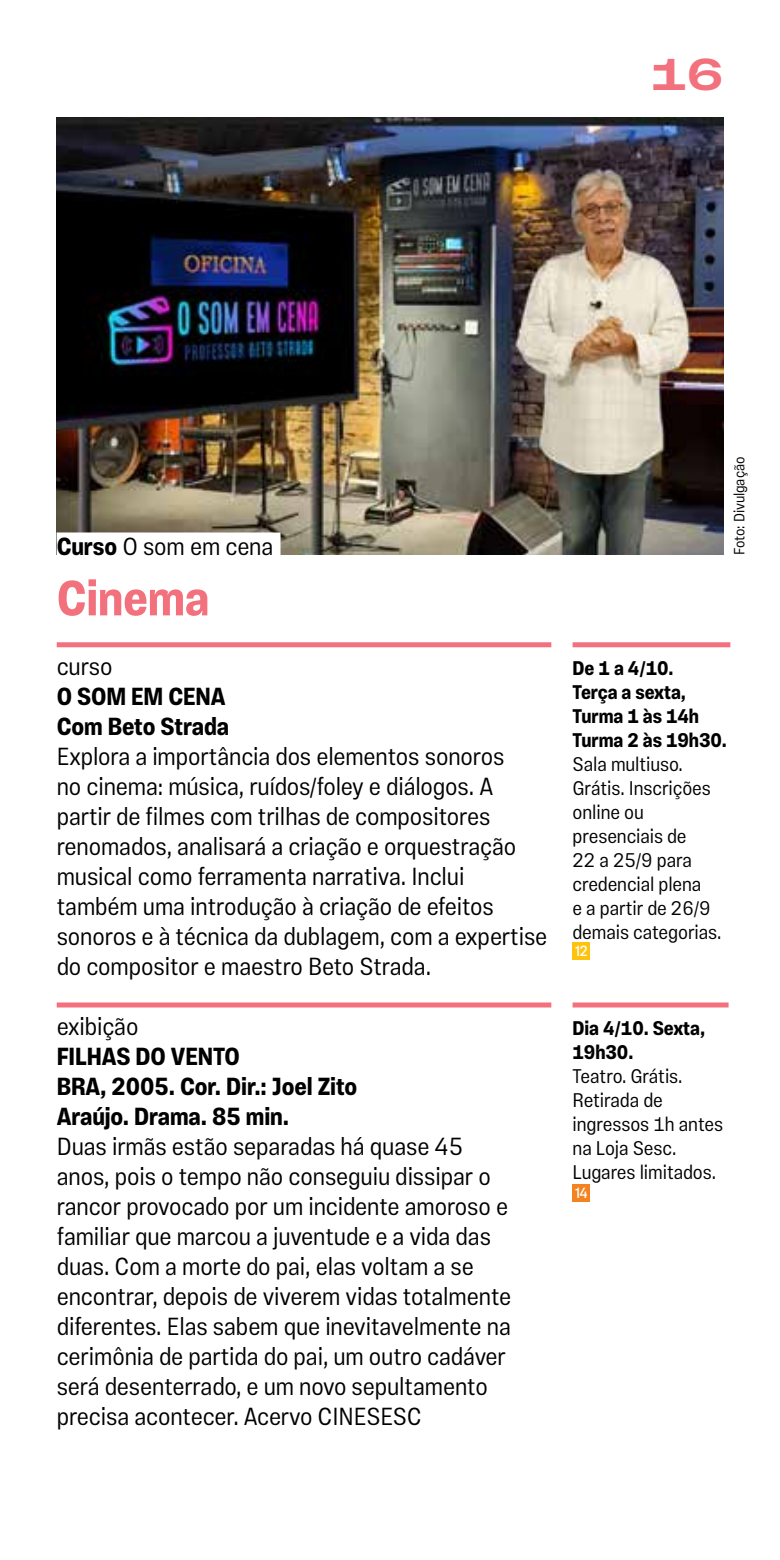
<style>
.page{position:relative;width:780px;height:1560px;background:#fff}
.page>*{position:absolute;margin:0;border:0;box-sizing:border-box;transform-origin:0 0}
.t1{font:700 50px "Vinila Condensed";letter-spacing:-.005em;color:#f2717d}
.t2{font:700 45px "Vinila Extended";color:#f2717d}
.t3{font:300 25px/30px "Vinila Condensed";letter-spacing:-.005em;color:#000}
.t4{font:700 25px/30px "Vinila Condensed";letter-spacing:-.005em;color:#000}
.t5{font:300 20px/24px "Vinila Condensed";letter-spacing:-.005em;color:#000}
.t6{font:700 20px/24px "Vinila Condensed";letter-spacing:-.005em;color:#000}
.t7{font:300 15px "Vinila Condensed";letter-spacing:-.005em;color:#000}
.t8{font:15px "Vinila Condensed";color:#fff}
.s1{font-weight:700}
</style>
<div class="page">
<div style="left:572px;top:642px;width:158px;height:5px;background:#f2717d"></div>
<img style="left:57px;top:117px;width:666px;height:438px">
<div style="left:57px;top:532px;width:223px;height:23px;background:#fff"></div>
<div style="left:57px;top:642px;width:494px;height:5px;background:#f2717d"></div>
<div style="left:57px;top:1002px;width:494px;height:5px;background:#f2717d"></div>
<div style="left:572px;top:942px;width:18px;height:18px;background:#ffc20e"></div>
<div style="left:572px;top:1002px;width:156px;height:5px;background:#f2717d"></div>
<div style="left:572px;top:1183px;width:18px;height:18px;background:#f58220"></div>
<h2 class="t2" style="left:650px;top:47px;width:75px">16</h2>
<p class="t3" style="left:57px;top:531px;width:218px"><span class="s1">Curso</span> O som em cena</p>
<h1 class="t1" style="left:57px;top:569px;width:154px">Cinema</h1>
<p class="t3" style="left:57px;top:651px;width:57px">curso</p>
<p class="t4" style="left:57px;top:681px;width:174px">O SOM EM CENA<br>Com Beto Strada</p>
<p class="t3" style="left:57px;top:741px;width:492px">Explora a importância dos elementos sonoros<br>no cinema: música, ruídos/foley e diálogos. A partir de filmes com trilhas de compositores renomados, analisará a criação e orquestração musical como ferramenta narrativa. Inclui também uma introdução à criação de efeitos sonoros e à técnica da dublagem, com a expertise do compositor e maestro Beto Strada.</p>
<p class="t3" style="left:57px;top:1011px;width:83px">exibição</p>
<p class="t4" style="left:57px;top:1041px;width:302px">FILHAS DO VENTO<br>BRA, 2005. Cor. Dir.: Joel Zito<br>Araújo. Drama. 85 min.</p>
<p class="t3" style="left:57px;top:1131px;width:456px">Duas irmãs estão separadas há quase 45 anos, pois o tempo não conseguiu dissipar o rancor provocado por um incidente amoroso e familiar que marcou a juventude e a vida das duas. Com a morte do pai, elas voltam a se encontrar, depois de viverem vidas totalmente diferentes. Elas sabem que inevitavelmente na cerimônia de partida do pai, um outro cadáver será desenterrado, e um novo sepultamento precisa acontecer. Acervo CINESESC</p>
<p class="t7" style="left:730px;top:555px;width:100px;rotate:-90deg">Foto: Divulgação</p>
<p class="t6" style="left:572px;top:656px;width:156px">De 1 a 4/10.<br>Terça a sexta,<br>Turma 1 às 14h<br>Turma 2 às 19h30.</p>
<p class="t5" style="left:572px;top:751px;width:150px">Sala multiuso.<br>Grátis. Inscrições online ou presenciais de<br>22 a 25/9 para credencial plena<br>e a partir de 26/9 demais categorias.</p>
<p class="t8" style="left:575px;top:942px;width:14px">12</p>
<p class="t6" style="left:572px;top:1016px;width:134px">Dia 4/10. Sexta,<br>19h30.</p>
<p class="t5" style="left:572px;top:1063px;width:152px">Teatro. Grátis.<br>Retirada de ingressos 1h antes na Loja Sesc.<br>Lugares limitados.</p>
<p class="t8" style="left:575px;top:1183px;width:14px">14</p>
</div>
